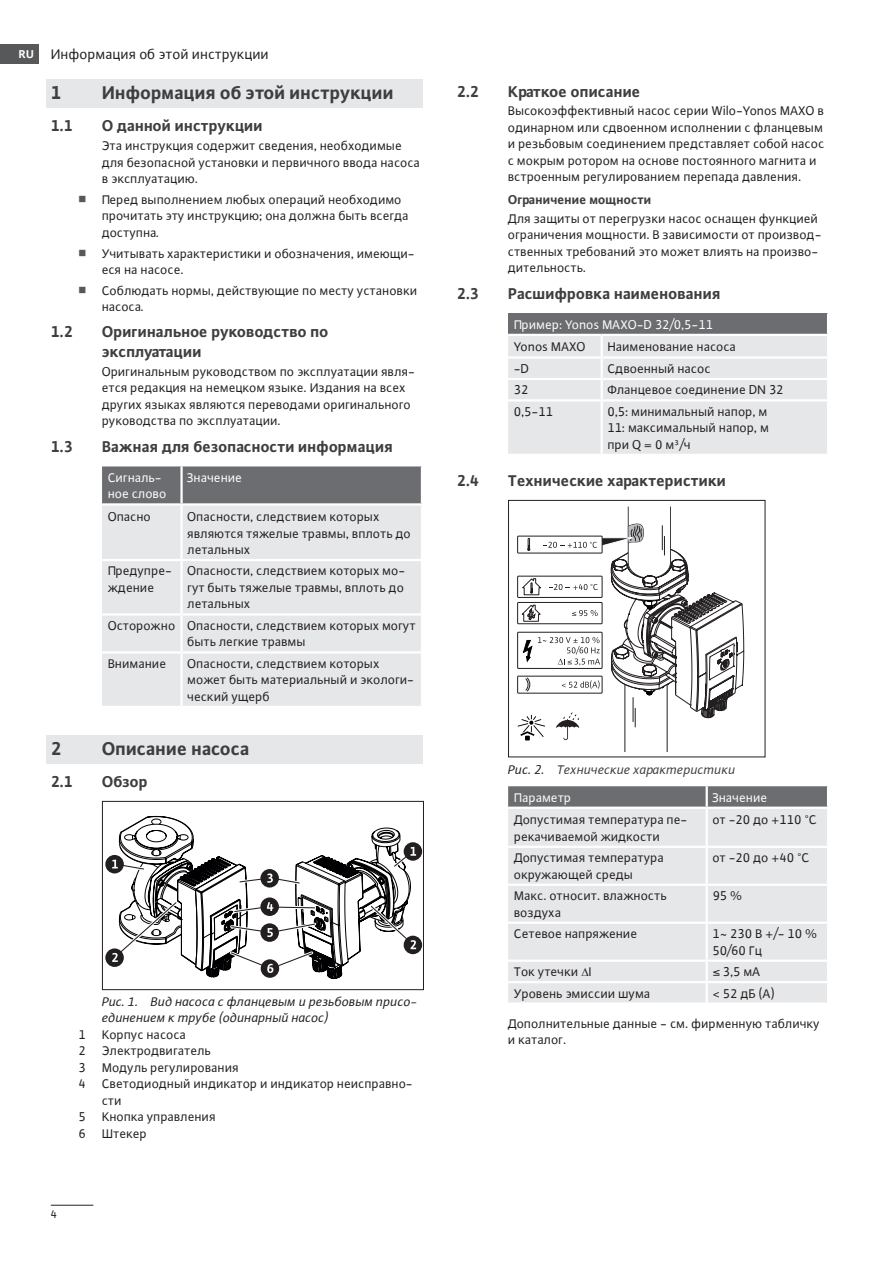
<style>
.page{position:relative;width:893px;height:1263px;background:#fff}
.page>*{position:absolute;margin:0;border:0;box-sizing:border-box;transform-origin:0 0}
.t1{font:700 19.5px "WILO Plus Global";color:#3e3e3f}
.t2{font:700 16.5px/19.8px "WILO Plus Global";color:#3e3e3f}
.t3{font:15px "WILO Plus Global";color:#231f20}
.t4{font:13.5px/16.5px "WILO Plus Global";color:#231f20}
.t5{font:italic 13.5px/16.2px "WILO Plus Global";color:#231f20}
.t6{font:13.5px/16.5px "WILO Plus Global";color:#fff}
.t7{font:italic 13.5px/28.2px "WILO Plus Global";color:#3e3e3f}
.t8{font:700 13.5px "WILO Plus Global";color:#3e3e3f}
.t9{font:12px "WILO Plus Global";color:#231f20}
.s1{font-weight:700;font-size:12px;color:#fff}
.s2{font-size:12px;color:#57585a}
.s3{color:#231f20}
.s4{font-style:normal;color:#fff}
</style>
<div class="page">
<div style="left:0;top:45px;width:38px;height:19px;background:#57585a"></div>
<hr style="left:51px;top:1205px;width:42px;height:1px;background:#231f20">
<div style="left:47px;top:79px;width:376px;height:28px;background:#e6e7e9"></div>
<div style="left:47px;top:735px;width:376px;height:28px;background:#e6e7e9"></div>
<div style="left:102px;top:466px;width:319px;height:37px;background:#6c6d70"></div>
<div style="left:102px;top:506px;width:319px;height:200px;background:#e6e7e9"></div>
<hr style="left:180px;top:466px;width:3px;height:37px;background:#fff">
<hr style="left:180px;top:506px;width:3px;height:53px;background:#fff">
<hr style="left:102px;top:559px;width:80px;height:2px;background:#fff">
<hr style="left:182px;top:559px;width:241px;height:2px;background:#fff">
<hr style="left:180px;top:561px;width:3px;height:52px;background:#fff">
<hr style="left:102px;top:613px;width:80px;height:3px;background:#fff">
<hr style="left:182px;top:613px;width:241px;height:3px;background:#fff">
<hr style="left:180px;top:616px;width:3px;height:35px;background:#fff">
<hr style="left:102px;top:651px;width:80px;height:2px;background:#fff">
<hr style="left:182px;top:651px;width:241px;height:2px;background:#fff">
<hr style="left:180px;top:653px;width:3px;height:53px;background:#fff">
<svg style="left:105px;top:855px;width:19px;height:18px"></svg>
<svg style="left:105px;top:948px;width:19px;height:19px"></svg>
<div style="left:404px;top:842px;width:18px;height:19px;background:#231f20;border-radius:50%"></div>
<div style="left:404px;top:936px;width:18px;height:18px;background:#231f20;border-radius:50%"></div>
<svg style="left:110px;top:816px;width:307px;height:163px"></svg>
<div style="left:102px;top:801px;width:322px;height:189px;border:1px solid #231f20"></div>
<div style="left:508px;top:313px;width:320px;height:22px;background:#6c6d70"></div>
<hr style="left:827px;top:313px;width:2px;height:21px;background:#fff">
<hr style="left:508px;top:334px;width:94px;height:2px;background:#fff">
<hr style="left:602px;top:334px;width:227px;height:2px;background:#fff">
<div style="left:508px;top:336px;width:319px;height:118px;background:#e6e7e9"></div>
<hr style="left:508px;top:399px;width:94px;height:2px;background:#fff">
<hr style="left:602px;top:399px;width:227px;height:2px;background:#fff">
<hr style="left:601px;top:401px;width:2px;height:53px;background:#fff">
<div style="left:517px;top:536px;width:85px;height:17px;border:1px solid #231f20"></div>
<div style="left:517px;top:576px;width:85px;height:22px;border:1px solid #231f20"></div>
<div style="left:517px;top:676px;width:85px;height:17px;border:1px solid #231f20"></div>
<div style="left:517px;top:602px;width:85px;height:22px;border:1px solid #231f20"></div>
<svg style="left:518px;top:506px;width:226px;height:246px"></svg>
<div style="left:508px;top:500px;width:257px;height:257px;border:1px solid #231f20"></div>
<svg style="left:508px;top:786px;width:319px;height:21px;background:#707174"></svg>
<div style="left:508px;top:809px;width:319px;height:193px;background:#e6e7e9"></div>
<hr style="left:706px;top:786px;width:2px;height:21px;background:#fff">
<hr style="left:508px;top:959px;width:199px;height:3px;background:#fff">
<hr style="left:707px;top:959px;width:122px;height:3px;background:#fff">
<hr style="left:508px;top:981px;width:199px;height:2px;background:#fff">
<hr style="left:707px;top:981px;width:122px;height:2px;background:#fff">
<hr style="left:706px;top:809px;width:2px;height:37px;background:#fff">
<hr style="left:508px;top:846px;width:199px;height:2px;background:#fff">
<hr style="left:707px;top:846px;width:122px;height:2px;background:#fff">
<hr style="left:706px;top:848px;width:2px;height:36px;background:#fff">
<hr style="left:508px;top:884px;width:199px;height:2px;background:#fff">
<hr style="left:707px;top:884px;width:122px;height:2px;background:#fff">
<hr style="left:706px;top:886px;width:2px;height:35px;background:#fff">
<hr style="left:508px;top:921px;width:199px;height:3px;background:#fff">
<hr style="left:707px;top:921px;width:122px;height:3px;background:#fff">
<hr style="left:706px;top:924px;width:2px;height:35px;background:#fff">
<svg style="left:706px;top:962px;width:2px;height:40px"></svg>
<svg style="left:582px;top:968px;width:7px;height:8px"></svg>
<p class="t3" style="left:19px;top:45px;width:252px"><span class="s1">RU</span> Информация об этой инструкции</p>
<h1 class="t1" style="left:51px;top:81px;width:12px">1</h1>
<h1 class="t1" style="left:102px;top:81px;width:293px">Информация об этой инструкции</h1>
<p class="t2" style="left:51px;top:116px;width:23px">1.1</p>
<p class="t2" style="left:102px;top:116px;width:162px">О данной инструкции</p>
<p class="t4" style="left:102px;top:137px;width:320px">Эта инструкция содержит сведения, необходимые для безопасной установки и первичного ввода насоса в эксплуатацию.</p>
<p class="t4" style="left:102px;top:191px;width:308px;text-indent:-23px"><span class="s2">◾</span> Перед выполнением любых операций необходимо прочитать эту инструкцию; она должна быть всегда доступна.</p>
<p class="t4" style="left:102px;top:245px;width:315px;text-indent:-23px"><span class="s2">◾</span> Учитывать характеристики и обозначения, имеющи&shy;еся на насосе.</p>
<p class="t4" style="left:102px;top:282px;width:317px;text-indent:-23px"><span class="s2">◾</span> Соблюдать нормы, действующие по месту установки насоса.</p>
<p class="t2" style="left:51px;top:322px;width:23px">1.2</p>
<p class="t2" style="left:102px;top:322px;width:228px">Оригинальное руководство по эксплуатации</p>
<p class="t4" style="left:102px;top:363px;width:315px">Оригинальным руководством по эксплуатации явля&shy;ется редакция на немецком языке. Издания на всех других языках являются переводами оригинального руководства по эксплуатации.</p>
<p class="t2" style="left:51px;top:436px;width:23px">1.3</p>
<p class="t2" style="left:102px;top:436px;width:292px">Важная для безопасности информация</p>
<p class="t6" style="left:108px;top:469px;width:60px">Сигналь&shy;ное слово</p>
<p class="t6" style="left:188px;top:469px;width:56px">Значение</p>
<p class="t4" style="left:108px;top:508px;width:45px">Опасно</p>
<p class="t4" style="left:188px;top:508px;width:225px">Опасности, следствием которых являются тяжелые травмы, вплоть до летальных</p>
<p class="t4" style="left:108px;top:563px;width:66px">Предупре&shy;ждение</p>
<p class="t4" style="left:188px;top:563px;width:219px;text-align:justify">Опасности, следствием которых мо&shy;гут быть тяжелые травмы, вплоть до летальных</p>
<p class="t4" style="left:188px;top:617px;width:230px;text-indent:-80px">Осторожно Опасности, следствием которых могут быть легкие травмы</p>
<p class="t4" style="left:108px;top:655px;width:60px">Внимание</p>
<p class="t4" style="left:188px;top:655px;width:228px">Опасности, следствием которых может быть материальный и экологи&shy;ческий ущерб</p>
<h1 class="t1" style="left:51px;top:737px;width:12px">2</h1>
<h1 class="t1" style="left:102px;top:737px;width:149px">Описание насоса</h1>
<p class="t2" style="left:51px;top:772px;width:23px">2.1</p>
<p class="t2" style="left:102px;top:772px;width:47px">Обзор</p>
<p class="t5" style="left:102px;top:993px;width:317px">Рис. 1. Вид насоса с фланцевым и резьбовым присо&shy;единением к трубе (одинарный насос)</p>
<p class="t4" style="left:79px;top:1026px;width:109px">1 Корпус насоса</p>
<p class="t4" style="left:79px;top:1042px;width:134px">2 Электродвигатель</p>
<p class="t4" style="left:79px;top:1059px;width:162px">3 Модуль регулирования</p>
<p class="t4" style="left:79px;top:1075px;width:336px">4 Светодиодный индикатор и индикатор неисправно-</p>
<p class="t4" style="left:102px;top:1092px;width:21px">сти</p>
<p class="t4" style="left:79px;top:1108px;width:139px">5 Кнопка управления</p>
<p class="t4" style="left:79px;top:1125px;width:70px">6 Штекер</p>
<p class="t9" style="left:51px;top:1207px;width:8px">4</p>
<p class="t2" style="left:457px;top:81px;width:23px">2.2</p>
<p class="t2" style="left:508px;top:81px;width:134px">Краткое описание</p>
<p class="t4" style="left:508px;top:102px;width:318px">Высокоэффективный насос серии Wilo-Yonos MAXO в одинарном или сдвоенном исполнении с фланцевым и резьбовым соединением представляет собой насос с мокрым ротором на основе постоянного магнита и встроенным регулированием перепада давления.</p>
<p class="t8" style="left:508px;top:192px;width:145px">Ограничение мощности</p>
<p class="t4" style="left:508px;top:210px;width:315px">Для защиты от перегрузки насос оснащен функцией ограничения мощности. В зависимости от производ&shy;ственных требований это может влиять на произво&shy;дительность.</p>
<p class="t2" style="left:457px;top:283px;width:23px">2.3</p>
<p class="t2" style="left:508px;top:283px;width:214px">Расшифровка наименования</p>
<p class="t6" style="left:514px;top:316px;width:201px">Пример: Yonos MAXO-D 32/0,5-11</p>
<p class="t4" style="left:514px;top:339px;width:73px">Yonos MAXO</p>
<p class="t4" style="left:608px;top:339px;width:130px">Наименование насоса</p>
<p class="t4" style="left:514px;top:360px;width:17px">-D</p>
<p class="t4" style="left:608px;top:360px;width:105px">Сдвоенный насос</p>
<p class="t4" style="left:514px;top:381px;width:16px">32</p>
<p class="t4" style="left:608px;top:381px;width:178px">Фланцевое соединение DN 32</p>
<p class="t4" style="left:514px;top:403px;width:41px">0,5-11</p>
<p class="t4" style="left:608px;top:403px;width:163px;text-align:justify">0,5: минимальный напор, м 11: максимальный напор, м при Q = 0 м³/ч</p>
<p class="t2" style="left:457px;top:471px;width:23px">2.4</p>
<p class="t2" style="left:508px;top:471px;width:220px">Технические характеристики</p>
<p class="t7" style="left:514px;top:755px;width:223px;text-indent:-6px"><span class="s3">Рис. 2.</span> Технические характеристики<br><span class="s4">Параметр</span></p>
<p class="t6" style="left:713px;top:789px;width:56px">Значение</p>
<p class="t4" style="left:514px;top:811px;width:175px">Допустимая температура пе&shy;рекачиваемой жидкости</p>
<p class="t4" style="left:713px;top:811px;width:106px">от -20 до +110 °C</p>
<p class="t4" style="left:514px;top:849px;width:151px">Допустимая температура окружающей среды</p>
<p class="t4" style="left:713px;top:849px;width:98px">от -20 до +40 °C</p>
<p class="t4" style="left:514px;top:887px;width:154px">Макс. относит. влажность воздуха</p>
<p class="t4" style="left:713px;top:887px;width:32px">95 %</p>
<p class="t4" style="left:514px;top:925px;width:125px">Сетевое напряжение</p>
<p class="t4" style="left:713px;top:925px;width:107px">1~ 230 В +/- 10 %<br>50/60 Гц</p>
<p class="t4" style="left:514px;top:963px;width:79px">Ток утечки I</p>
<p class="t4" style="left:713px;top:963px;width:50px">≤ 3,5 мA</p>
<p class="t4" style="left:514px;top:985px;width:138px">Уровень эмиссии шума</p>
<p class="t4" style="left:713px;top:985px;width:64px">&lt; 52 дБ (A)</p>
<p class="t4" style="left:508px;top:1015px;width:313px">Дополнительные данные - см. фирменную табличку и каталог.</p>
</div>
